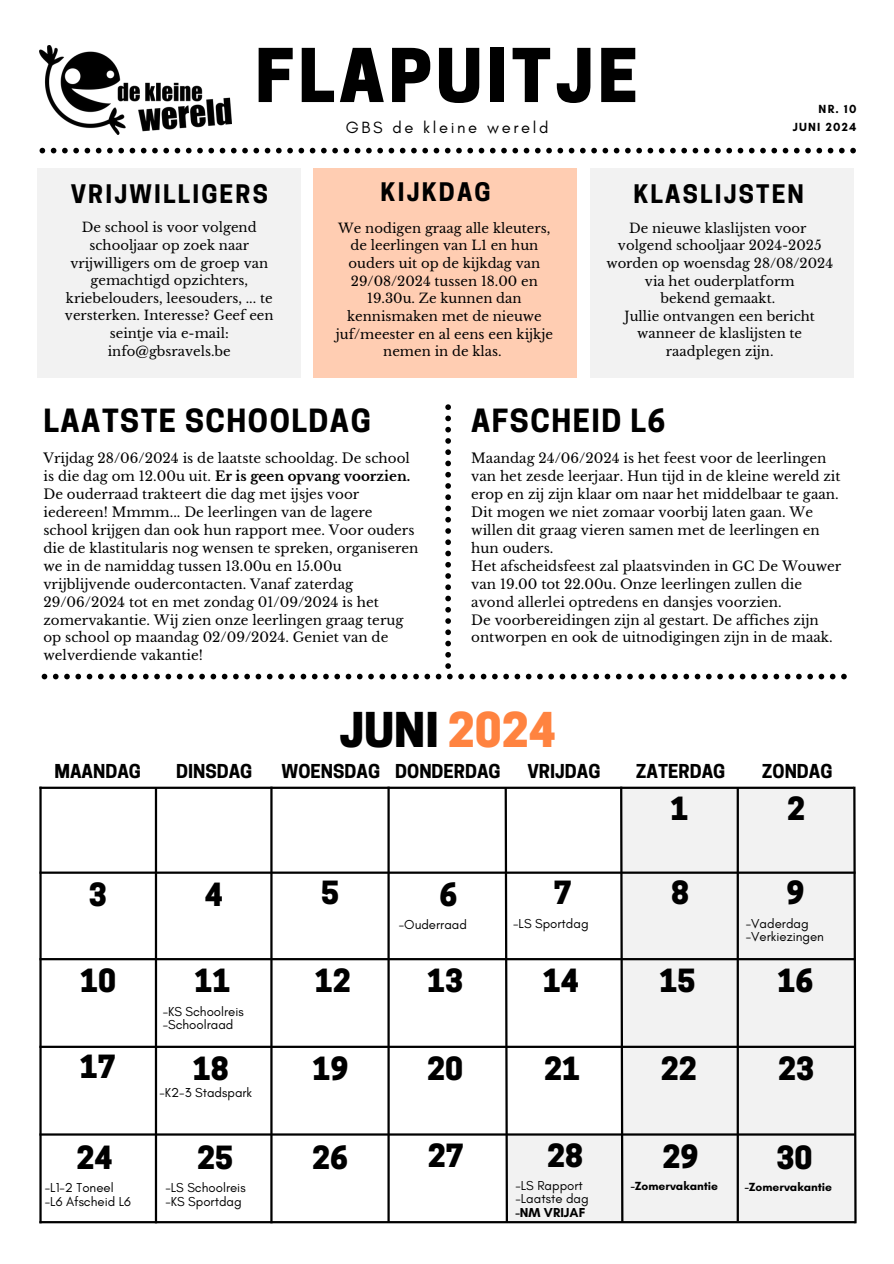
<style>
.page{position:relative;width:894px;height:1264px;background:#fff}
.page>*{position:absolute;margin:0;border:0;box-sizing:border-box;transform-origin:0 0}
.t1{font:800 69.45px "Cooper Hewitt";letter-spacing:.06em;color:#000}
.t2{font:800 45px "Cooper Hewitt";color:#000}
.t3{font:800 30px "Cooper Hewitt";color:#000}
.t4{font:700 30px "Cooper Hewitt";letter-spacing:.05em;color:#000}
.t5{font:700 24px "Cooper Hewitt";letter-spacing:.09em;color:#000}
.t6{font:700 18px "Cooper Hewitt";color:#000}
.t7{font:16.5px "Glacial Indifference";letter-spacing:.16em;color:#000}
.t8{font:13.5px/18px "Libre Baskerville";color:#000}
.t9{font:13.2px/17.5px "Libre Baskerville";color:#000;text-align:center}
.t10{font:13.2px "Glacial Indifference";color:#000}
.t11{font:700 13.2px "Glacial Indifference";color:#000}
.t12{font:700 12px "Glacial Indifference";color:#000}
.t13{font:700 12px "Glacial Indifference";letter-spacing:.1em;color:#000}
.s1{font-weight:700}
.s2{color:#ff8340}
</style>
<div class="page">
<div style="left:38px;top:168px;width:263px;height:209px;background:#f2f2f2"></div>
<div style="left:313px;top:168px;width:263px;height:209px;background:#ffcdb2"></div>
<img style="left:39px;top:46px;width:193px;height:89px">
<div style="left:507px;top:1135px;width:346px;height:87px;background:#f2f2f2"></div>
<div style="left:622px;top:787px;width:117px;height:433px;background:#f2f2f2"></div>
<div style="left:737px;top:789px;width:117px;height:431px;background:#f2f2f2"></div>
<hr style="left:39px;top:871px;width:816px;height:2px;background:#000">
<hr style="left:39px;top:1220px;width:816px;height:3px;background:#000">
<hr style="left:39px;top:1133px;width:816px;height:2px;background:#000">
<hr style="left:39px;top:1045px;width:816px;height:2px;background:#000">
<hr style="left:39px;top:958px;width:816px;height:2px;background:#000">
<hr style="left:39px;top:786px;width:3px;height:437px;background:#000">
<svg style="left:851px;top:786px;width:6px;height:438px"></svg>
<hr style="left:155px;top:787px;width:2px;height:436px;background:#000">
<hr style="left:270px;top:786px;width:2px;height:437px;background:#000">
<hr style="left:387px;top:786px;width:2px;height:436px;background:#000">
<svg style="left:503px;top:789px;width:6px;height:435px"></svg>
<svg style="left:618px;top:789px;width:6px;height:435px"></svg>
<hr style="left:736px;top:787px;width:2px;height:433px;background:#000">
<svg style="left:40px;top:148px;width:815px;height:5px"></svg>
<div style="left:590px;top:168px;width:263px;height:209px;background:#f2f2f2"></div>
<svg style="left:42px;top:404px;width:804px;height:275px"></svg>
<hr style="left:39px;top:786px;width:814px;height:3px;background:#000">
<p class="t1" style="left:255px;top:50px;width:384px">FLAPUITJE</p>
<p class="t7" style="left:346px;top:117px;width:204px">GBS de kleine wereld</p>
<p class="t12" style="left:818px;top:102px;width:39px">NR. 10</p>
<h3 class="t13" style="left:792px;top:120px;width:65px">JUNI 2024</h3>
<p class="t5" style="left:380px;top:183px;width:112px">KIJKDAG</p>
<p class="t5" style="left:71px;top:185px;width:198px">VRIJWILLIGERS</p>
<p class="t9" style="left:65px;top:219px;width:210px">De school is voor volgend schooljaar op zoek naar vrijwilligers om de groep van gemachtigd opzichters, kriebelouders, leesouders, ... te versterken. Interesse? Geef een seintje via e-mail: info@gbsravels.be</p>
<p class="t9" style="left:335px;top:219px;width:219px">We nodigen graag alle kleuters, de leerlingen van L1 en hun ouders uit op de kijkdag van<br>29/08/2024 tussen 18.00 en<br>19.30u. Ze kunnen dan kennismaken met de nieuwe juf/meester en al eens een kijkje nemen in de klas.</p>
<p class="t5" style="left:633px;top:185px;width:172px">KLASLIJSTEN</p>
<p class="t9" style="left:629px;top:219px;width:179px">De nieuwe klaslijsten voor</p>
<p class="t9" style="left:617px;top:237px;width:205px">volgend schooljaar 2024-2025</p>
<p class="t9" style="left:606px;top:254px;width:228px">worden op woensdag 28/08/2024 via het ouderplatform</p>
<p class="t9" style="left:660px;top:290px;width:116px">bekend gemaakt.</p>
<p class="t9" style="left:624px;top:307px;width:192px">Jullie ontvangen een bericht wanneer de klaslijsten te raadplegen zijn.</p>
<h4 class="t4" style="left:43px;top:410px;width:329px">LAATSTE SCHOOLDAG</h4>
<h3 class="t8" style="left:43px;top:449px;width:376px">Vrijdag 28/06/2024 is de laatste schooldag. De school is die dag om 12.00u uit. <span class="s1">Er is geen opvang voorzien.<br></span>De ouderraad trakteert die dag met ijsjes voor iedereen! Mmmm... De leerlingen van de lagere school krijgen dan ook hun rapport mee. Voor ouders die de klastitularis nog wensen te spreken, organiseren we in de namiddag tussen 13.00u en 15.00u vrijblijvende oudercontacten. Vanaf zaterdag 29/06/2024 tot en met zondag 01/09/2024 is het zomervakantie. Wij zien onze leerlingen graag terug op school op maandag 02/09/2024. Geniet van de welverdiende vakantie!</h3>
<p class="t4" style="left:471px;top:410px;width:196px">AFSCHEID L6</p>
<p class="t8" style="left:471px;top:449px;width:371px">Maandag 24/06/2024 is het feest voor de leerlingen van het zesde leerjaar. Hun tijd in de kleine wereld zit erop en zij zijn klaar om naar het middelbaar te gaan.<br>Dit mogen we niet zomaar voorbij laten gaan. We willen dit graag vieren samen met de leerlingen en hun ouders.</p>
<p class="t8" style="left:471px;top:557px;width:371px">Het afscheidsfeest zal plaatsvinden in GC De Wouwer van 19.00 tot 22.00u. Onze leerlingen zullen die avond allerlei optredens en dansjes voorzien.</p>
<p class="t8" style="left:471px;top:611px;width:363px">De voorbereidingen zijn al gestart. De affiches zijn ontworpen en ook de uitnodigingen zijn in de maak.</p>
<p class="t2" style="left:339px;top:713px;width:218px">JUNI <span class="s2">2024</span></p>
<p class="t6" style="left:54px;top:764px;width:88px">MAANDAG</p>
<h6 class="t6" style="left:176px;top:764px;width:78px">DINSDAG</h6>
<p class="t6" style="left:281px;top:764px;width:100px">WOENSDAG</p>
<p class="t6" style="left:395px;top:764px;width:107px">DONDERDAG</p>
<h4 class="t6" style="left:527px;top:764px;width:75px">VRIJDAG</h4>
<p class="t6" style="left:635px;top:764px;width:91px">ZATERDAG</p>
<h4 class="t6" style="left:761px;top:764px;width:72px">ZONDAG</h4>
<p class="t3" style="left:89px;top:883px;width:19px">3</p>
<p class="t3" style="left:205px;top:883px;width:19px">4</p>
<p class="t3" style="left:321px;top:881px;width:19px">5</p>
<h2 class="t3" style="left:439px;top:883px;width:19px">6</h2>
<h5 class="t10" style="left:399px;top:916px;width:70px">-Ouderraad</h5>
<h5 class="t3" style="left:553px;top:882px;width:19px">7</h5>
<h5 class="t10" style="left:513px;top:915px;width:77px">-LS Sportdag</h5>
<p class="t3" style="left:670px;top:798px;width:19px">1</p>
<p class="t3" style="left:786px;top:798px;width:19px">2</p>
<h5 class="t3" style="left:670px;top:881px;width:19px">8</h5>
<h5 class="t3" style="left:786px;top:882px;width:19px">9</h5>
<h5 class="t10" style="left:745px;top:915px;width:64px">-Vaderdag</h5>
<h5 class="t10" style="left:745px;top:928px;width:80px">-Verkiezingen</h5>
<p class="t3" style="left:80px;top:969px;width:37px">10</p>
<p class="t3" style="left:194px;top:969px;width:37px">11</p>
<p class="t10" style="left:163px;top:1003px;width:83px">-KS Schoolreis</p>
<p class="t10" style="left:163px;top:1016px;width:72px">-Schoolraad</p>
<p class="t3" style="left:314px;top:969px;width:37px">12</p>
<p class="t3" style="left:427px;top:969px;width:37px">13</p>
<p class="t3" style="left:542px;top:969px;width:37px">14</p>
<p class="t3" style="left:659px;top:969px;width:37px">15</p>
<p class="t3" style="left:777px;top:969px;width:37px">16</p>
<p class="t3" style="left:80px;top:1055px;width:37px">17</p>
<p class="t3" style="left:77px;top:1146px;width:37px">24</p>
<p class="t10" style="left:45px;top:1179px;width:70px">-L1-2 Toneel</p>
<p class="t10" style="left:45px;top:1192px;width:88px">-L6 Afscheid L6</p>
<p class="t3" style="left:193px;top:1057px;width:37px">18</p>
<p class="t3" style="left:312px;top:1057px;width:37px">19</p>
<p class="t3" style="left:427px;top:1057px;width:37px">20</p>
<p class="t3" style="left:544px;top:1057px;width:37px">21</p>
<p class="t3" style="left:660px;top:1057px;width:37px">22</p>
<p class="t3" style="left:777px;top:1057px;width:37px">23</p>
<p class="t10" style="left:159px;top:1084px;width:94px">-K2-3 Stadspark</p>
<p class="t3" style="left:197px;top:1146px;width:37px">25</p>
<p class="t10" style="left:165px;top:1179px;width:82px">-LS Schoolreis</p>
<p class="t10" style="left:165px;top:1192px;width:78px">-KS Sportdag</p>
<p class="t3" style="left:312px;top:1146px;width:37px">26</p>
<p class="t3" style="left:427px;top:1144px;width:37px">27</p>
<p class="t3" style="left:547px;top:1144px;width:37px">28</p>
<p class="t10" style="left:515px;top:1177px;width:69px">-LS Rapport</p>
<p class="t10" style="left:515px;top:1190px;width:75px">-Laatste dag</p>
<p class="t11" style="left:515px;top:1203px;width:71px">-NM VRIJAF</p>
<p class="t3" style="left:662px;top:1144px;width:37px">29</p>
<p class="t12" style="left:630px;top:1178px;width:89px">-Zomervakantie</p>
<p class="t3" style="left:776px;top:1146px;width:37px">30</p>
<p class="t12" style="left:744px;top:1179px;width:89px">-Zomervakantie</p>
</div>
